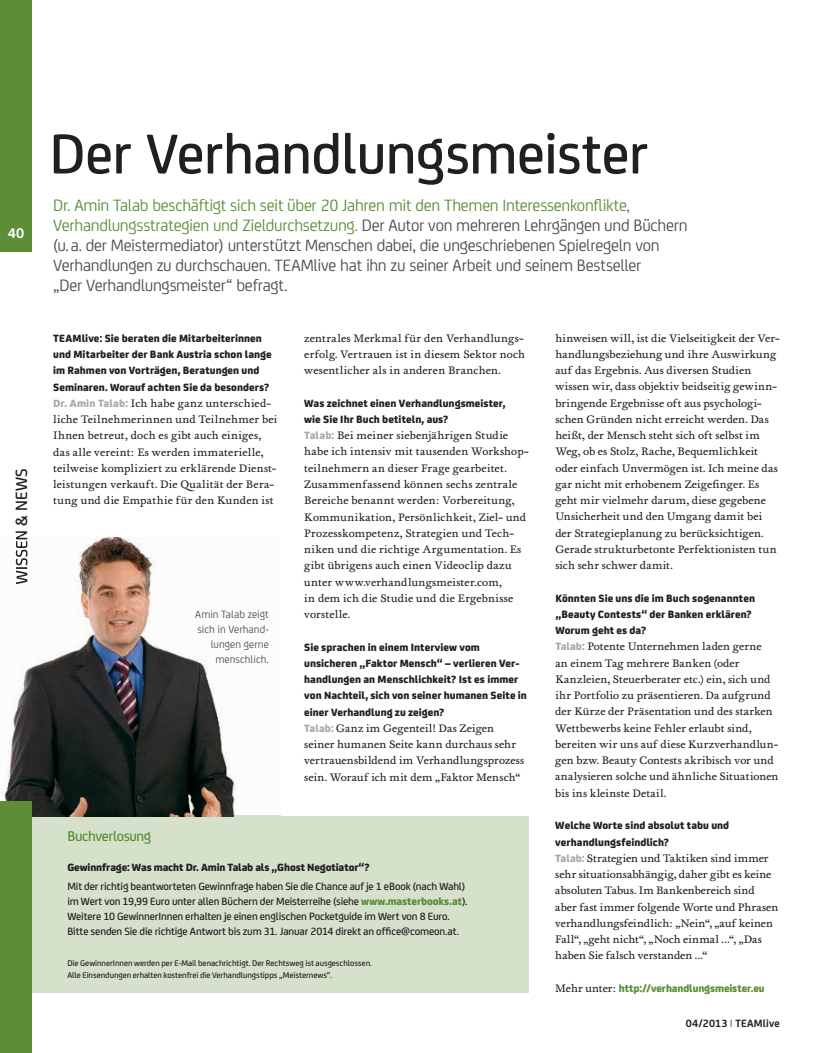
<style>
.page{position:relative;width:833px;height:1053px;background:#fff}
.page>*{position:absolute;margin:0;border:0;box-sizing:border-box;transform-origin:0 0}
.t1{font:500 60px "FS Joey";letter-spacing:-.01em;color:#231f20}
.t2{font:17.5px/20px "FS Joey";letter-spacing:-.02em;color:#4b4c4d}
.t3{font:500 17.5px "FS Joey";color:#231f20}
.t4{font:500 15px "FS Joey";letter-spacing:-.025em;color:#5e8d37}
.t5{font:700 15px "FS Joey";color:#fff}
.t6{font:11.25px/16.2px "Foundry Wilson";letter-spacing:.005em;color:#231f20}
.t7{font:800 11.25px/16.2px "FS Joey";letter-spacing:.005em;color:#231f20}
.t8{font:500 11.25px/15px "FS Joey";letter-spacing:-.015em;color:#231f20}
.t9{font:11.25px/15px "FS Joey";letter-spacing:.005em;color:#4b4c4d;text-align:right}
.t10{font:800 11.25px "FS Joey";letter-spacing:-.01em;color:#5e8d37}
.t11{font:700 11.25px "FS Joey";letter-spacing:.015em;color:#231f20}
.t12{font:500 8.75px/12.5px "FS Joey";letter-spacing:-.005em;color:#231f20}
.s1{color:#5e8d37}
.s2{font-family:"FS Joey";font-weight:800;color:#a8a9ad}
.s3{font-family:"Foundry Wilson";font-weight:400;color:#231f20}
.s4{font-weight:800;color:#5e8d37}
.s5{color:#729a4f}
</style>
<div class="page">
<div style="left:0;top:0;width:32px;height:252px;background:#5e8d37"></div>
<div style="left:0;top:815px;width:529px;height:177px;background:#d5e1cb"></div>
<img style="left:0;top:537px;width:237px;height:279px">
<img style="left:16px;top:537px;width:12px;height:47px">
<div style="left:0;top:801px;width:32px;height:251px;background:#5e8d37"></div>
<h3 class="t5" style="left:8px;top:222px;width:18px">40</h3>
<h2 class="t3" style="left:9px;top:584px;width:117px;rotate:-90deg">WISSEN &amp; NEWS</h2>
<h1 class="t1" style="left:50px;top:110px;width:600px">Der Verhandlungsmeister</h1>
<p class="t2" style="left:53px;top:194px;width:636px"><span class="s1">Dr. Amin Talab beschäftigt sich seit über 20 Jahren mit den Themen Interessenkonflikte, Verhandlungsstrategien und Zieldurchsetzung.</span> Der Autor von mehreren Lehrgängen und Büchern (u.a. der Meistermediator) unterstützt Menschen dabei, die ungeschriebenen Spielregeln von Verhandlungen zu durchschauen. TEAMlive hat ihn zu seiner Arbeit und seinem Bestseller<br>„Der Verhandlungsmeister“ befragt.</p>
<p class="t7" style="left:53px;top:329px;width:220px">TEAMlive: Sie beraten die Mitarbeiterinnen und Mitarbeiter der Bank Austria schon lange im Rahmen von Vorträgen, Beratungen und Seminaren. Worauf achten Sie da besonders?</p>
<p class="t6" style="left:53px;top:395px;width:226px"><span class="s2">Dr. Amin Talab:</span> Ich habe ganz unterschied&shy;liche Teilnehmerinnen und Teilnehmer bei Ihnen betreut, doch es gibt auch einiges, das alle vereint: Es werden immaterielle, teilweise kompliziert zu erklärende Dienst&shy;leistungen verkauft. Die Qualität der Bera&shy;tung und die Empathie für den Kunden ist</p>
<p class="t6" style="left:555px;top:330px;width:226px">hinweisen will, ist die Vielseitigkeit der Ver&shy;handlungsbeziehung und ihre Auswirkung auf das Ergebnis. Aus diversen Studien wissen wir, dass objektiv beidseitig gewinn&shy;bringende Ergebnisse oft aus psychologi&shy;schen Gründen nicht erreicht werden. Das heißt, der Mensch steht sich oft selbst im Weg, ob es Stolz, Rache, Bequemlichkeit oder einfach Unvermögen ist. Ich meine das gar nicht mit erhobenem Zeigefinger. Es geht mir vielmehr darum, diese gegebene Unsicherheit und den Umgang damit bei der Strategieplanung zu berücksichtigen.<br>Gerade strukturbetonte Perfektionisten tun sich sehr schwer damit.</p>
<p class="t7" style="left:555px;top:589px;width:201px">Könnten Sie uns die im Buch sogenannten „Beauty Contests“ der Banken erklären?<br>Worum geht es da?</p>
<p class="t6" style="left:555px;top:638px;width:225px"><span class="s2">Talab:</span> Potente Unternehmen laden gerne<br>an einem Tag mehrere Banken (oder Kanzleien, Steuerberater etc.) ein, sich und ihr Portfolio zu präsentieren. Da aufgrund der Kürze der Präsentation und des starken Wettbewerbs keine Fehler erlaubt sind, bereiten wir uns auf diese Kurzverhandlun&shy;gen bzw. Beauty Contests akribisch vor und analysieren solche und ähnliche Situationen bis ins kleinste Detail.</p>
<p class="t7" style="left:555px;top:816px;width:175px">Welche Worte sind absolut tabu und verhandlungsfeindlich?</p>
<p class="t6" style="left:555px;top:850px;width:224px"><span class="s2">Talab:</span> Strategien und Taktiken sind immer sehr situationsabhängig, daher gibt es keine absoluten Tabus. Im Bankenbereich sind aber fast immer folgende Worte und Phrasen verhandlungsfeindlich: „Nein“, „auf keinen Fall“, „geht nicht“, „Noch einmal …“, „Das haben Sie falsch verstanden …“</p>
<p class="t10" style="left:555px;top:979px;width:211px"><span class="s3">Mehr unter:</span> http://verhandlungsmeister.eu</p>
<p class="t6" style="left:304px;top:330px;width:222px">zentrales Merkmal für den Verhandlungs&shy;erfolg. Vertrauen ist in diesem Sektor noch wesentlicher als in anderen Branchen.</p>
<p class="t7" style="left:304px;top:394px;width:203px">Was zeichnet einen Verhandlungsmeister, wie Sie Ihr Buch betiteln, aus?</p>
<p class="t6" style="left:304px;top:427px;width:226px"><span class="s2">Talab:</span> Bei meiner siebenjährigen Studie habe ich intensiv mit tausenden Workshop&shy;teilnehmern an dieser Frage gearbeitet.<br>Zusammenfassend können sechs zentrale Bereiche benannt werden: Vorbereitung, Kommunikation, Persönlichkeit, Ziel- und Prozesskompetenz, Strategien und Tech&shy;niken und die richtige Argumentation. Es gibt übrigens auch einen Videoclip dazu unter www.verhandlungsmeister.com,<br>in dem ich die Studie und die Ergebnisse vorstelle.</p>
<p class="t7" style="left:304px;top:637px;width:224px">Sie sprachen in einem Interview vom unsicheren „Faktor Mensch“ – verlieren Ver&shy;handlungen an Menschlichkeit? Ist es immer von Nachteil, sich von seiner humanen Seite in einer Verhandlung zu zeigen?</p>
<p class="t6" style="left:304px;top:720px;width:222px"><span class="s2">Talab:</span> Ganz im Gegenteil! Das Zeigen seiner humanen Seite kann durchaus sehr vertrauensbildend im Verhandlungsprozess sein. Worauf ich mit dem „Faktor Mensch“</p>
<p class="t9" style="left:195px;top:606px;width:75px">Amin Talab zeigt sich in Verhand&shy;lungen gerne menschlich.</p>
<h3 class="t4" style="left:67px;top:825px;width:85px">Buchverlosung</h3>
<p class="t7" style="left:67px;top:858px;width:304px">Gewinnfrage: Was macht Dr. Amin Talab als „Ghost Negotiator“?</p>
<p class="t8" style="left:67px;top:877px;width:402px">Mit der richtig beantworteten Gewinnfrage haben Sie die Chance auf je 1 eBook (nach Wahl) im Wert von 19,99 Euro unter allen Büchern der Meisterreihe (siehe <span class="s4">www.masterbooks.at</span>).<br>Weitere 10 GewinnerInnen erhalten je einen englischen Pocketguide im Wert von 8 Euro.<br>Bitte senden Sie die richtige Antwort bis zum 31. Januar 2014 direkt an office@comeon.at.</p>
<p class="t12" style="left:67px;top:955px;width:306px">Die GewinnerInnen werden per E-Mail benachrichtigt. Der Rechtsweg ist ausgeschlossen.<br>Alle Einsendungen erhalten kostenfrei die Verhandlungstipps „Meisternews“.</p>
<p class="t11" style="left:686px;top:1014px;width:95px">04/2013 <span class="s5">I</span> TEAMlive</p>
</div>
